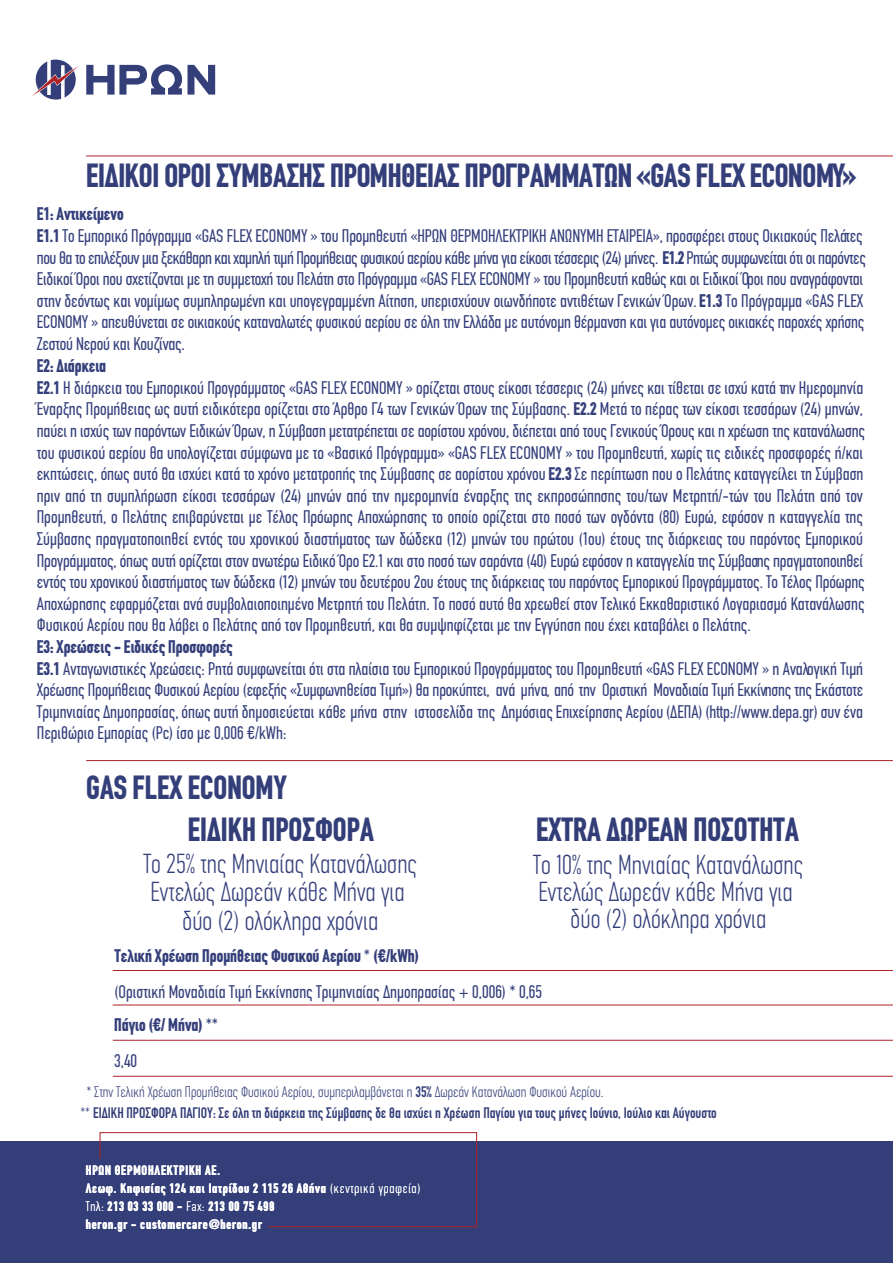
<style>
.page{position:relative;width:893px;height:1263px;background:#fff}
.page>*{position:absolute;margin:0;border:0;box-sizing:border-box;transform-origin:0 0}
.t1{font:700 33px "CF Din Condensed";letter-spacing:-.005em;color:#343f7a}
.t2{font:700 33px "CF Din Condensed";color:#333e79}
.t3{font:300 condensed 27px/27px "CF Din";color:#333e79;text-align:center}
.t4{font:condensed 18px/21.6px "CF Din";letter-spacing:-.01em;color:#343f7b;text-align:justify}
.t5{font:condensed 18px "CF Din";color:#343f7a}
.t6{font:700 18px "CF Din Condensed";color:#343f7a}
.t7{font:700 18px "CF Din Condensed";color:#343f7b}
.t8{font:15px "CF Din Condensed";color:#333e79}
.t9{font:300 condensed 15px "CF Din";color:#333e79}
.t10{font:700 13.5px/18px "CF Din Condensed";letter-spacing:.06em;color:#fff}
.s1{font-family:"CF Din Condensed";font-weight:700;font-stretch:normal}
.s2{font-family:"CF Din";font-weight:400;font-stretch:condensed}
.s3{font-family:"CF Din";font-weight:400;font-stretch:condensed;color:#333e79}
.s4{font-family:"CF Din Condensed";font-weight:400;font-stretch:normal}
.s5{font-family:"CF Din";font-weight:300;font-stretch:condensed}
</style>
<div class="page">
<div style="left:0;top:1142px;width:893px;height:121px;background:#343f7a"></div>
<svg style="left:32px;top:60px;width:46px;height:40px"></svg>
<svg style="left:86px;top:64px;width:129px;height:31px"></svg>
<svg style="left:99px;top:1132px;width:378px;height:95px"></svg>
<hr style="left:86px;top:156px;width:807px;height:1px;background:#ae2226">
<hr style="left:86px;top:760px;width:807px;height:1px;background:#ae2226">
<hr style="left:113px;top:970px;width:780px;height:1px;background:#ae2226">
<hr style="left:113px;top:1005px;width:780px;height:1px;background:#ae2226">
<hr style="left:113px;top:1040px;width:780px;height:1px;background:#ae2226">
<hr style="left:113px;top:1076px;width:780px;height:1px;background:#ae2226">
<h1 class="t1" style="left:86px;top:158px;width:771px">ΕΙ∆ΙΚΟΙ ΟΡΟΙ ΣΥΜΒΑΣΗΣ ΠΡΟΜΗΘΕΙΑΣ ΠΡΟΓΡΑΜΜΑΤΩΝ «GAS FLEXECONOMY»</h1>
<p class="t7" style="left:37px;top:204px;width:88px">Ε1: Αντικείµενο</p>
<p class="t4" style="left:37px;top:225px;width:831px;text-align:left"><span class="s1">Ε1.1</span> Το Εµπορικό Πρόγραµµα «GAS FLEX ECONOMY » του Προµηθευτή «ΗΡΩΝ ΘΕΡΜΟΗΛΕΚΤΡΙΚΗ ΑΝΩΝΥΜΗ ΕΤΑΙΡΕΙΑ», προσφέρει στους Οικιακούς Πελάτες που θα το επιλέξουν µια ξεκάθαρη και χαµηλή τιµή Προµήθειας φυσικού αερίου κάθε µήνα για είκοσι τέσσερις (24) µήνες. <span class="s1">Ε1.2</span>Ρητώς συµφωνείται ότι οι παρόντες Ειδικοί Όροι που σχετίζονται µε τη συµµετοχή του Πελάτη στο Πρόγραµµα «GAS FLEX ECONOMY » του Προµηθευτή καθώς και οι Ειδικοί Όροι που αναγράφονται στην δεόντως και νοµίµως συµπληρωµένη και υπογεγραµµένη Αίτηση, υπερισχύουν οιωνδήποτε αντιθέτων Γενικών Όρων.<span class="s1">Ε1.3</span> Το Πρόγραµµα «GAS FLEX ECONOMY » απευθύνεται σε οικιακούς καταναλωτές φυσικού αερίου σε όλη την Ελλάδα µε αυτόνοµη θέρµανση και για αυτόνοµες οικιακές παροχές χρήσης Ζεστού Νερού και Κουζίνας.</p>
<p class="t7" style="left:37px;top:356px;width:71px">Ε2: ∆ιάρκεια</p>
<p class="t4" style="left:37px;top:377px;width:830px"><span class="s1">E2.1</span> Η διάρκεια του Εµπορικού Προγράµµατος «GAS FLEX ECONOMY » ορίζεται στους είκοσι τέσσερις (24) µήνες και τίθεται σε ισχύ κατά την Ηµεροµηνία Έναρξης Προµήθειας ως αυτή ειδικότερα ορίζεται στο Άρθρο Γ4 των Γενικών Όρων της Σύµβασης. <span class="s1">E2.2</span> Μετά το πέρας των είκοσι τεσσάρων (24) µηνών, παύει η ισχύς των παρόντων Ειδικών Όρων, η Σύµβαση µετατρέπεται σε αορίστου χρόνου, διέπεται από τους Γενικούς Όρους και η χρέωση της κατανάλωσης του φυσικού αερίου θα υπολογίζεται σύµφωνα µε το «Βασικό Πρόγραµµα» «GAS FLEX ECONOMY » του Προµηθευτή, χωρίς τις ειδικές προσφορές ή/και εκπτώσεις, όπως αυτό θα ισχύει κατά το χρόνο µετατροπής της Σύµβασης σε αορίστου χρόνου<span class="s1">E2.3</span> Σε περίπτωση που ο Πελάτης καταγγείλει τη Σύµβαση πριν από τη συµπλήρωση είκοσι τεσσάρων (24) µηνών από την ηµεροµηνία έναρξης της εκπροσώπησης του/των Μετρητή/-τών του Πελάτη από τον Προµηθευτή, ο Πελάτης επιβαρύνεται µε Τέλος Πρόωρης Αποχώρησης το οποίο ορίζεται στο ποσό των ογδόντα (80) Ευρώ, εφόσον η καταγγελία της Σύµβασης πραγµατοποιηθεί εντός του χρονικού διαστήµατος των δώδεκα (12) µηνών του πρώτου (1ου) έτους της διάρκειας του παρόντος Εµπορικού Προγράµµατος, όπως αυτή ορίζεται στον ανωτέρω Ειδικό Όρο Ε2.1 και στο ποσό των σαράντα (40) Ευρώ εφόσον η καταγγελία της Σύµβασης πραγµατοποιηθεί εντός του χρονικού διαστήµατος των δώδεκα (12) µηνών του δευτέρου 2ου έτους της διάρκειας του παρόντος Εµπορικού Προγράµµατος. Το Τέλος Πρόωρης Αποχώρησης εφαρµόζεται ανά συµβολαιοποιηµένο Μετρητή του Πελάτη. Το ποσό αυτό θα χρεωθεί στον Τελικό Εκκαθαριστικό Λογαριασµό Κατανάλωσης Φυσικού Αερίου που θα λάβει ο Πελάτης από τον Προµηθευτή, και θα συµψηφίζεται µε την Εγγύηση που έχει καταβάλει ο Πελάτης.</p>
<p class="t7" style="left:37px;top:637px;width:197px">Ε3: Χρεώσεις - Ειδικές Προσφορές</p>
<p class="t4" style="left:37px;top:658px;width:828px"><span class="s1">Ε3.1</span> Ανταγωνιστικές Χρεώσεις: Ρητά συµφωνείται ότι στα πλαίσια του Εµπορικού Προγράµµατος του Προµηθευτή «GAS FLEX ECONOMY » η Αναλογική Τιµή Χρέωσης Προµήθειας Φυσικού Αερίου (εφεξής «Συµφωνηθείσα Τιµή») θα προκύπτει, ανά µήνα, από την Οριστική Μοναδιαία Τιµή Εκκίνησης της Εκάστοτε Τριµηνιαίας ∆ηµοπρασίας, όπως αυτή δηµοσιεύεται κάθε µήνα στην ιστοσελίδα της ∆ηµόσιας Επιχείρησης Αερίου (∆ΕΠΑ) (http://www.depa.gr) συν ένα Περιθώριο Εµπορίας (Pc) ίσο µε 0,006 €/kWh:</p>
<h1 class="t1" style="left:86px;top:770px;width:202px">GAS FLEX ECONOMY</h1>
<h1 class="t2" style="left:188px;top:812px;width:187px">ΕΙ∆ΙΚΗ ΠΡΟΣΦΟΡΑ</h1>
<h1 class="t2" style="left:536px;top:812px;width:264px">EXTRA ∆ΩΡΕΑΝ ΠΟΣΟΤΗΤΑ</h1>
<h2 class="t3" style="left:533px;top:851px;width:271px">Το 10% της Μηνιαίας Κατανάλωσης<br>Εντελώς ∆ωρεάν κάθε Μήνα για δύο (2) ολόκληρα χρόνια</h2>
<h2 class="t3" style="left:143px;top:849px;width:275px;line-height:28.5px">Το 25% της Μηνιαίας Κατανάλωσης<br>Εντελώς ∆ωρεάν κάθε Μήνα για δύο (2) ολόκληρα χρόνια</h2>
<p class="t6" style="left:115px;top:946px;width:306px">Τελική Χρέωση Προµήθειας Φυσικού Αερίου <span class="s2">*</span> (€/kWh)</p>
<p class="t5" style="left:115px;top:981px;width:429px">(Οριστική Μοναδιαία Τιµή Εκκίνησης Τριµηνιαίας ∆ηµοπρασίας + 0,006) * 0,65</p>
<p class="t6" style="left:114px;top:1015px;width:106px">Πάγιο (€/ Μήνα) <span class="s3">**</span></p>
<p class="t5" style="left:114px;top:1050px;width:25px">3,40</p>
<p class="t9" style="left:86px;top:1084px;width:518px">* Στην Τελική Χρέωση Προµήθειας Φυσικού Αερίου, συµπεριλαµβάνεται η <span class="s4">35%</span> ∆ωρεάν Κατανάλωση Φυσικού Αερίου.</p>
<p class="t8" style="left:80px;top:1105px;width:638px"><span class="s5">**</span> ΕΙ∆ΙΚΗ ΠΡΟΣΦΟΡΑ ΠΑΓΙΟΥ: Σε όλη τη διάρκεια της Σύµβασης δε θα ισχύει η Χρέωση Παγίου για τους µήνες Ιούνιο, Ιούλιο και Αύγουστο</p>
<p class="t10" style="left:86px;top:1162px;width:336px">ΗΡΩΝ ΘΕΡΜΟΗΛΕΚΤΡΙΚΗ ΑΕ.<br>Λεωφ. Κηφισίας 124 και Ιατρίδου 2 115 26 Αθήνα <span class="s5">(κεντρικά γραφεία)<br>Τηλ:</span> 213 03 33 000 - <span class="s5">Fax:</span> 213 00 75 498<br>heron.gr - customercare@heron.gr</p>
<p class="t10" style="left:269px;top:1198px;width:6px">9</p>
</div>
